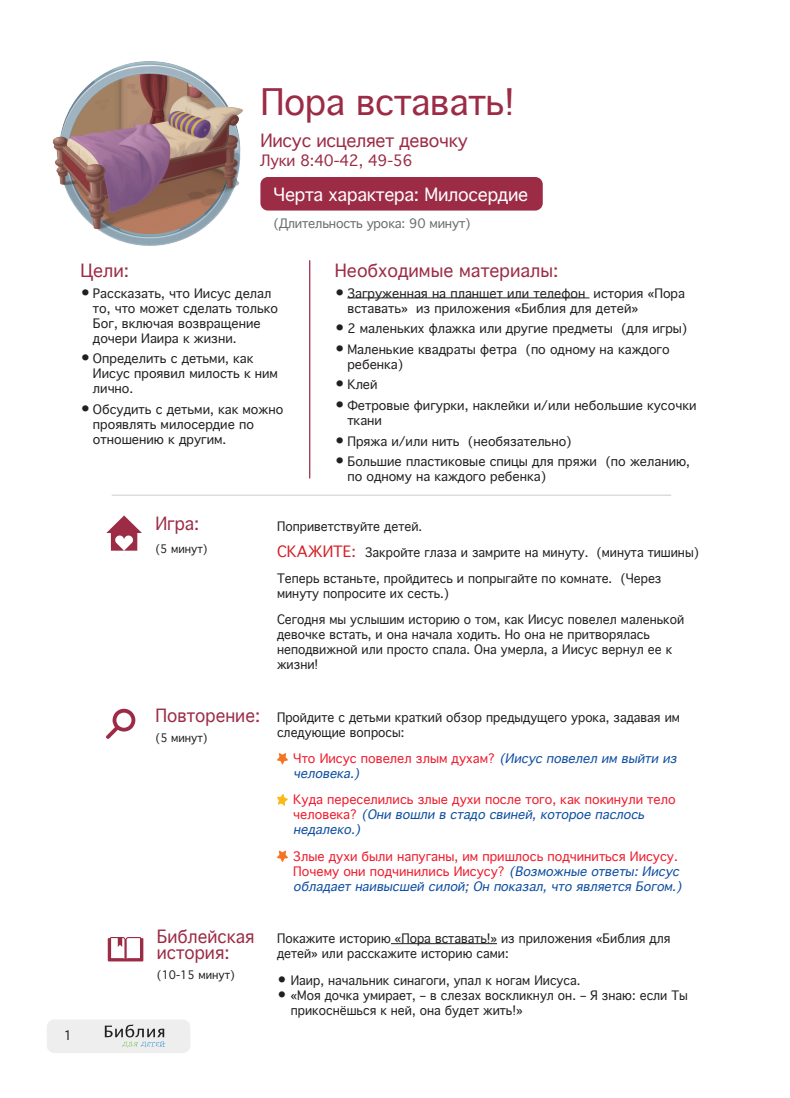
<style>
.page{position:relative;width:790px;height:1098px;background:#fff}
.page>*{position:absolute;margin:0;border:0;box-sizing:border-box;transform-origin:0 0}
.t1{font:35px "Thonburi";letter-spacing:-.01em;color:#9c2c46}
.t2{font:17.5px/16.2px "Thonburi";color:#9c2c46}
.t3{font:17.5px "Thonburi";letter-spacing:-.015em;color:#fff}
.t4{font:15px "Thonburi";letter-spacing:-.015em;color:#9c2c46}
.t5{font:12.5px/15px "Thonburi";color:#231f20;scale:.96 1}
.t6{font:12.5px/15px "Thonburi";color:#231f20}
.t7{font:12.5px/15px "Thonburi";color:#ee1b2d}
.t8{font:italic 12.5px/15px "Thonburi";color:#0d4da1}
.t9{font:12.5px "Thonburi";letter-spacing:-.015em;color:#6c6d70}
.t10{font:11.25px "Thonburi";color:#231f20}
.s1{font-size:15px}
.s2{font-size:15px;color:#d1232a}
.s3{font-style:normal;color:#ee1b2d}
.s4{font-style:italic;color:#0d4da1}
</style>
<div class="page">
<div style="left:47px;top:1019px;width:143px;height:33px;background:#eeeeef;border-radius:8px"></div>
<svg style="left:105px;top:1024px;width:60px;height:23px"></svg>
<hr style="left:347px;top:297px;width:242px;height:1px;background:#231f20">
<hr style="left:309px;top:260px;width:1px;height:218px;background:#9c2c46">
<hr style="left:391px;top:943px;width:106px;height:1px;background:#231f20">
<svg style="left:277px;top:753px;width:11px;height:11px"></svg>
<svg style="left:277px;top:794px;width:11px;height:11px"></svg>
<svg style="left:277px;top:850px;width:11px;height:12px"></svg>
<hr style="left:112px;top:494px;width:558px;height:2px;background:#d5d6d8">
<svg style="left:106px;top:515px;width:36px;height:35px"></svg>
<svg style="left:106px;top:708px;width:29px;height:31px"></svg>
<img style="left:52px;top:61px;width:211px;height:185px">
<div style="left:260px;top:177px;width:282px;height:33px;background:#9c2c46;border-radius:8px"></div>
<svg style="left:108px;top:937px;width:35px;height:24px"></svg>
<p class="t1" style="left:260px;top:83px;width:255px">Пора вставать!</p>
<p class="t2" style="left:260px;top:133px;width:209px">Иисус исцеляет девочку</p>
<p class="t3" style="left:273px;top:185px;width:256px">Черта характера: Милосердие</p>
<p class="t9" style="left:273px;top:216px;width:198px">(Длительность урока: 90 минут)</p>
<p class="t4" style="left:260px;top:152px;width:154px">Луки 8:40-42, 49-56</p>
<p class="t2" style="left:80px;top:263px;width:50px">Цели:</p>
<p class="t6" style="left:93px;top:286px;width:187px;text-indent:-12px"><span class="s1">•</span> Рассказать, что Иисус делал то, что может сделать только<br>Бог, включая возвращение дочери Иаира к жизни.</p>
<p class="t6" style="left:93px;top:351px;width:186px;text-indent:-12px"><span class="s1">•</span> Определить с детьми, как<br>Иисус проявил милость к ним лично.</p>
<p class="t6" style="left:93px;top:402px;width:192px;text-indent:-12px"><span class="s1">•</span> Обсудить с детьми, как можно проявлять милосердие по отношению к другим.</p>
<p class="t2" style="left:334px;top:263px;width:225px">Необходимые материалы:</p>
<p class="t6" style="left:347px;top:286px;width:339px;text-indent:-12px"><span class="s1">•</span> Загруженная на планшет или телефон история «Пора вставать» из приложения «Библия для детей»</p>
<p class="t6" style="left:334px;top:321px;width:354px"><span class="s1">•</span> 2 маленьких флажка или другие предметы (для игры)</p>
<p class="t6" style="left:347px;top:342px;width:323px;text-indent:-12px"><span class="s1">•</span> Маленькие квадраты фетра (по одному на каждого ребенка)</p>
<p class="t6" style="left:334px;top:377px;width:44px"><span class="s1">•</span> Клей</p>
<p class="t6" style="left:347px;top:398px;width:350px;text-indent:-12px"><span class="s1">•</span> Фетровые фигурки, наклейки и/или небольшие кусочки ткани</p>
<p class="t6" style="left:334px;top:434px;width:238px"><span class="s1">•</span> Пряжа и/или нить (необязательно)</p>
<p class="t6" style="left:347px;top:454px;width:344px;text-indent:-12px"><span class="s1">•</span> Большие пластиковые спицы для пряжи (по желанию, по одному на каждого ребенка)</p>
<p class="t5" style="left:277px;top:518px;width:153px">Поприветствуйте детей.</p>
<p class="t5" style="left:277px;top:545px;width:441px"><span class="s2">СКАЖИТЕ:</span> Закройте глаза и замрите на минуту. (минута тишины)</p>
<p class="t5" style="left:277px;top:571px;width:402px">Теперь встаньте, пройдитесь и попрыгайте по комнате. (Через минуту попросите их сесть.)</p>
<p class="t5" style="left:277px;top:612px;width:425px">Сегодня мы услышим историю о том, как Иисус повелел маленькой девочке встать, и она начала ходить. Но она не притворялась неподвижной или просто спала. Она умерла, а Иисус вернул ее к жизни!</p>
<p class="t2" style="left:155px;top:516px;width:45px">Игра:</p>
<p class="t10" style="left:155px;top:542px;width:54px">(5 минут)</p>
<p class="t6" style="left:64px;top:1027px;width:10px">1</p>
<p class="t2" style="left:155px;top:707px;width:106px">Повторение:</p>
<p class="t10" style="left:155px;top:731px;width:54px">(5 минут)</p>
<p class="t2" style="left:157px;top:928px;width:99px">Библейская история:</p>
<p class="t10" style="left:157px;top:968px;width:80px">(10-15 минут)</p>
<p class="t5" style="left:277px;top:710px;width:421px">Пройдите с детьми краткий обзор предыдущего урока, задавая им следующие вопросы:</p>
<p class="t8" style="left:293px;top:751px;width:389px"><span class="s3">Что Иисус повелел злым духам?</span> (Иисусповелелим выйтииз человека.)</p>
<p class="t7" style="left:293px;top:792px;width:383px">Куда переселились злые духи после того, как покинули тело ч е л о в е к а ? <span class="s4">(Онивошливстадосвиней,котороепаслось недалеко.)</span></p>
<p class="t7" style="left:293px;top:848px;width:394px">Злые духи были напуганы, им пришлось подчиниться Иисусу.<br>Почему они подчинились Иисусу? <span class="s4">(Возможныеответы:Иисус обладаетнаивысшейсилой;Онпоказал,чтоявляетсяБогом.)</span></p>
<p class="t5" style="left:277px;top:931px;width:411px">Покажите историю «Пора вставать!» из приложения «Библия для детей» или расскажите историю сами:</p>
<p class="t5" style="left:277px;top:972px;width:317px"><span class="s1">•</span> Иаир, начальник синагоги, упал к ногам Иисуса.</p>
<p class="t5" style="left:290px;top:987px;width:415px;text-indent:-14px"><span class="s1">•</span> «Моя дочка умирает, – в слезах воскликнул он. – Я знаю: если Ты прикоснёшься к ней, она будет жить!»</p>
</div>
